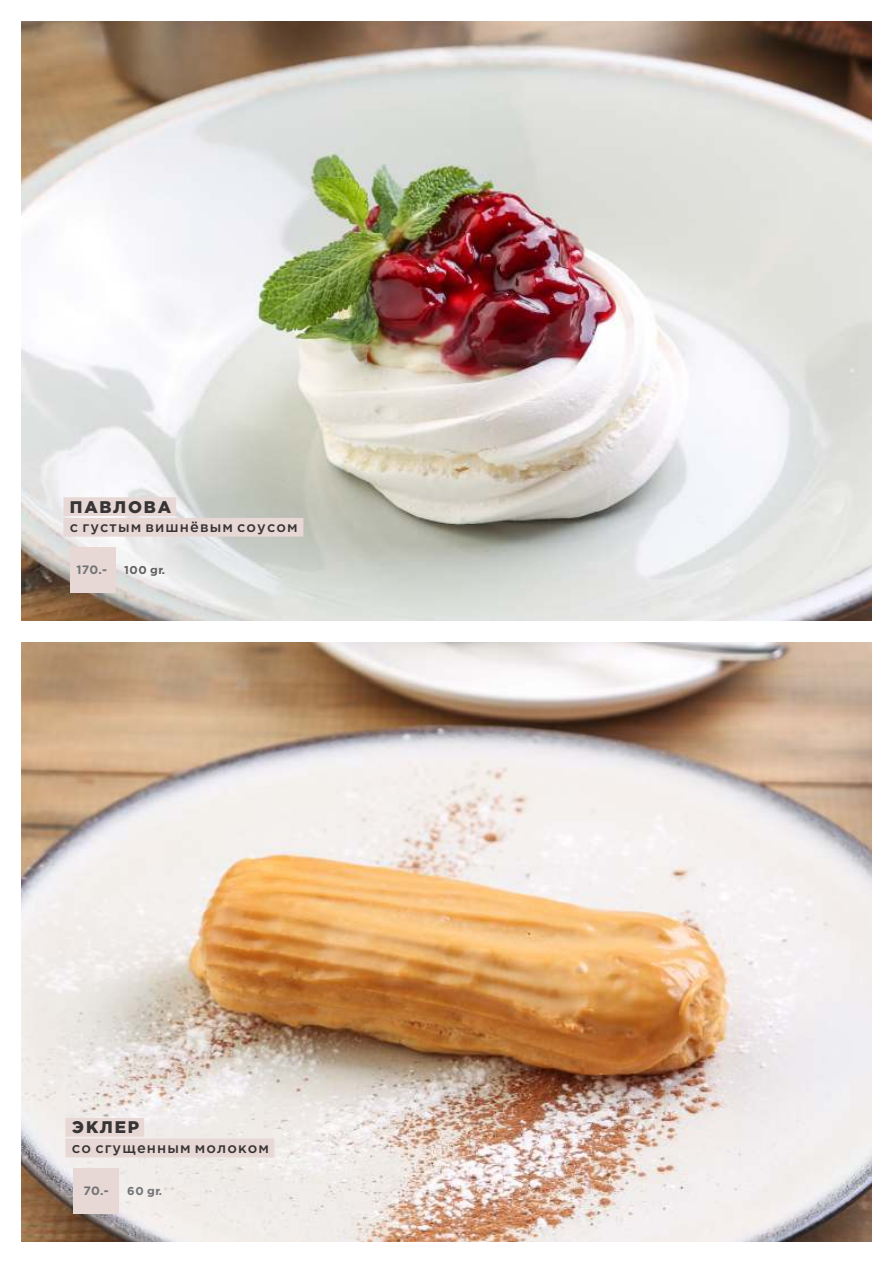
<style>
.page{position:relative;width:893px;height:1263px;background:#fff}
.page>*{position:absolute;margin:0;border:0;box-sizing:border-box;transform-origin:0 0}
.t1{font:900 16.8px "Gotham Pro";letter-spacing:.11em;color:#373435}
.t2{font:500 14.55px "Gotham Pro";letter-spacing:.075em;color:#373435}
.t3{font:700 12.15px "Gotham Pro";color:#727376}
.t4{font:700 11.4px "Gotham Pro";color:#606062}
.t5{font:700 11.4px "Gotham Pro";color:#727376}
.s1{font-size:15px}
</style>
<div class="page">
<img style="left:21px;top:642px;width:851px;height:599px">
<img style="left:21px;top:21px;width:851px;height:600px">
<div style="left:73px;top:1168px;width:46px;height:45px;background:#e8d8d5"></div>
<div style="left:65px;top:1118px;width:79px;height:19px;background:#e8d8d5"></div>
<div style="left:65px;top:1138px;width:209px;height:19px;background:#e8d8d5"></div>
<div style="left:70px;top:547px;width:46px;height:46px;background:#e8d8d5"></div>
<div style="left:63px;top:497px;width:113px;height:19px;background:#e8d8d5"></div>
<div style="left:63px;top:518px;width:240px;height:19px;background:#e8d8d5"></div>
<p class="t1" style="left:70px;top:500px;width:103px">ПАВЛОВА</p>
<p class="t2" style="left:70px;top:521px;width:229px">с густым вишнёвым соусом</p>
<p class="t3" style="left:77px;top:565px;width:32px">170.-</p>
<p class="t4" style="left:124px;top:566px;width:42px">100 gr.</p>
<p class="t1" style="left:72px;top:1121px;width:69px">ЭКЛЕР</p>
<p class="t2" style="left:72px;top:1142px;width:199px"><span class="s1">с</span>о сгущенным молоком</p>
<p class="t3" style="left:84px;top:1186px;width:27px">70.-</p>
<p class="t5" style="left:127px;top:1186px;width:36px">60 gr.</p>
</div>
